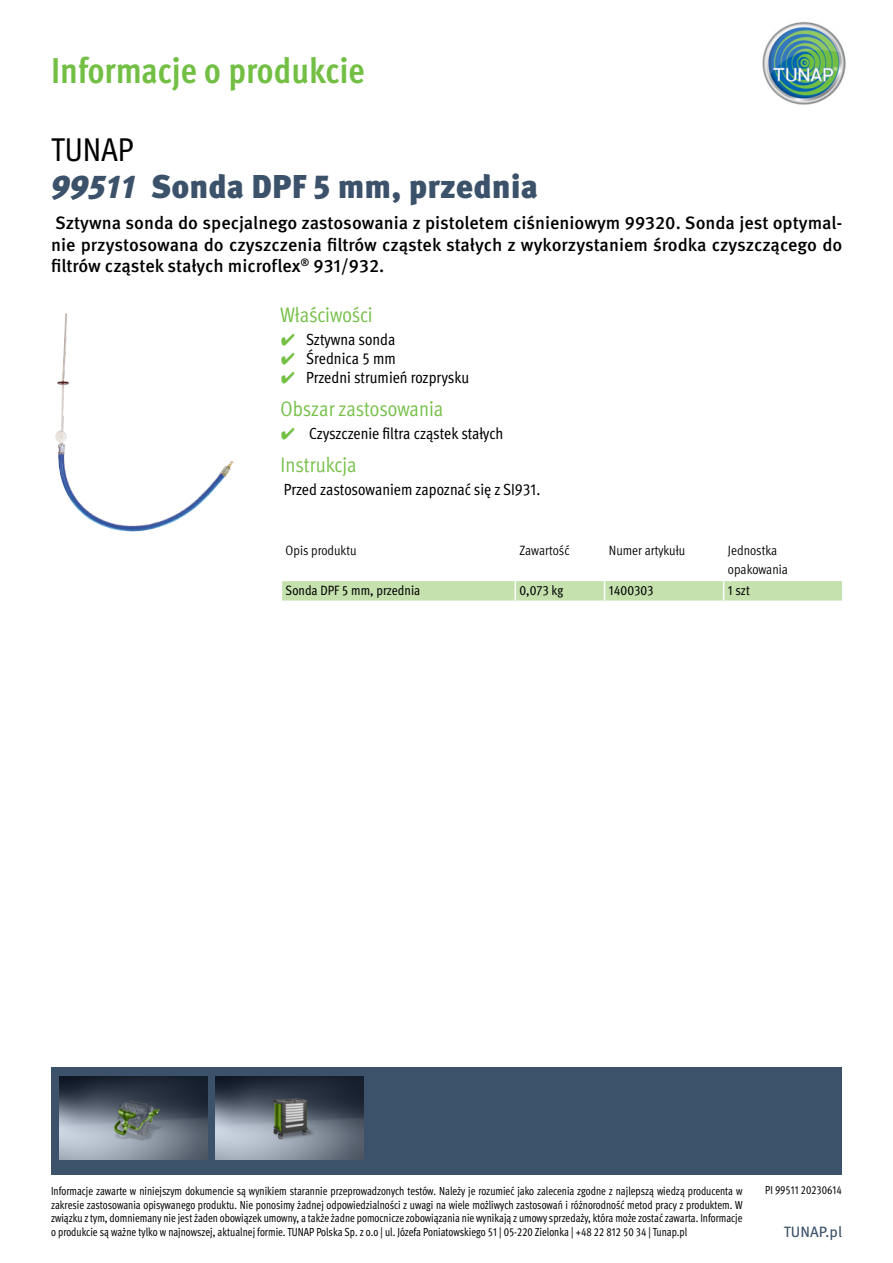
<style>
.page{position:relative;width:893px;height:1263px;background:#fff}
.page>*{position:absolute;margin:0;border:0;box-sizing:border-box;transform-origin:0 0}
.t1{font:700 condensed 36px "Meta Pro";letter-spacing:-.005em;color:#72bf44}
.t2{font:900 33px "Meta Pro";color:#3b526a}
.t3{font:condensed 33px "Meta Pro";color:#000}
.t4{font:condensed 21px "Meta Pro";letter-spacing:-.005em;color:#72bf44}
.t5{font:500 18px/21.6px "Meta Pro";letter-spacing:-.005em;color:#000;text-align:justify}
.t6{font:condensed 16.2px "Meta Pro";color:#000}
.t7{font:15px "Meta Pro";color:#3b526a}
.t8{font:condensed 13.5px/19.2px "Meta Pro";color:#000}
.t9{font:condensed 13.5px "Meta Pro";color:#000}
.t10{font:condensed 11.7px/13.5px "Meta Pro";color:#000;text-align:justify;scale:.92 1}
.s1{font-style:italic}
.s2{font-family:"Wuerth Global";font-stretch:normal;color:#72bf44}
</style>
<div class="page">
<img style="left:762px;top:21px;width:84px;height:84px">
<div style="left:51px;top:1068px;width:790px;height:107px;background:#3b526a"></div>
<img style="left:59px;top:1076px;width:148px;height:83px">
<img style="left:216px;top:1076px;width:148px;height:83px">
<img style="left:55px;top:313px;width:34px;height:206px">
<svg style="left:281px;top:580px;width:561px;height:21px;background:#c9e3b4"></svg>
<hr style="left:724px;top:600px;width:119px;height:2px;background:#fff">
<h1 class="t1" style="left:51px;top:43px;width:315px">Informacje o produkcie</h1>
<h2 class="t3" style="left:51px;top:125px;width:84px">TUNAP</h2>
<h2 class="t2" style="left:51px;top:161px;width:489px"><span class="s1">99511</span> Sonda DPF 5 mm, przednia</h2>
<p class="t5" style="left:51px;top:211px;width:793px">Sztywna sonda do specjalnego zastosowania z pistoletem ciśnieniowym 99320. Sonda jest optymal&shy;nie przystosowana do czyszczenia filtrów cząstek stałych z wykorzystaniem środka czyszczącego do filtrów cząstek stałych microflex<sup>®</sup> 931/932.</p>
<h3 class="t4" style="left:281px;top:299px;width:94px">Właściwości</h3>
<h3 class="t6" style="left:281px;top:327px;width:116px"><span class="s2">✔</span> Sztywna sonda</h3>
<h3 class="t6" style="left:281px;top:346px;width:117px"><span class="s2">✔</span> Średnica 5 mm</h3>
<h3 class="t6" style="left:281px;top:366px;width:190px"><span class="s2">✔</span> Przedni strumień rozprysku</h3>
<h3 class="t4" style="left:281px;top:393px;width:164px">Obszar zastosowania</h3>
<h3 class="t6" style="left:281px;top:421px;width:224px"><span class="s2">✔</span> Czyszczenie filtra cząstek stałych</h3>
<h3 class="t4" style="left:281px;top:449px;width:77px">Instrukcja</h3>
<h3 class="t6" style="left:284px;top:477px;width:258px">Przed zastosowaniem zapoznać się z SI931.</h3>
<p class="t8" style="left:286px;top:540px;width:72px">Opis produktu</p>
<p class="t8" style="left:519px;top:540px;width:52px">Zawartość</p>
<p class="t8" style="left:609px;top:540px;width:78px">Numer artykułu</p>
<p class="t8" style="left:728px;top:540px;width:62px">Jednostka opakowania</p>
<p class="t9" style="left:286px;top:580px;width:136px">Sonda DPF 5 mm, przednia</p>
<p class="t9" style="left:519px;top:580px;width:45px">0,073 kg</p>
<p class="t9" style="left:609px;top:580px;width:46px">1400303</p>
<p class="t9" style="left:728px;top:580px;width:23px">1 szt</p>
<p class="t10" style="left:51px;top:1184px;width:753px">Informacje zawarte w niniejszym dokumencie są wynikiem starannie przeprowadzonych testów. Należy je rozumieć jako zalecenia zgodne z najlepszą wiedzą producenta w zakresie zastosowania opisywanego produktu. Nie ponosimy żadnej odpowiedzialności z uwagi na wiele możliwych zastosowań i różnorodność metod pracy z produktem. W związku z tym, domniemany nie jest żaden obowiązek umowny, a także żadne pomocnicze zobowiązania nie wynikają z umowy sprzedaży, która może zostać zawarta. Informacje o produkcie są ważne tylko w najnowszej, aktualnej formie. TUNAP Polska Sp. z o.o | ul. Józefa Poniatowskiego 51 | 05-220 Zielonka | +48 22 812 50 34 | Tunap.pl</p>
<p class="t10" style="left:765px;top:1182px;width:85px">PI 99511 20230614</p>
<p class="t7" style="left:784px;top:1220px;width:60px">TUNAP.pl</p>
</div>
